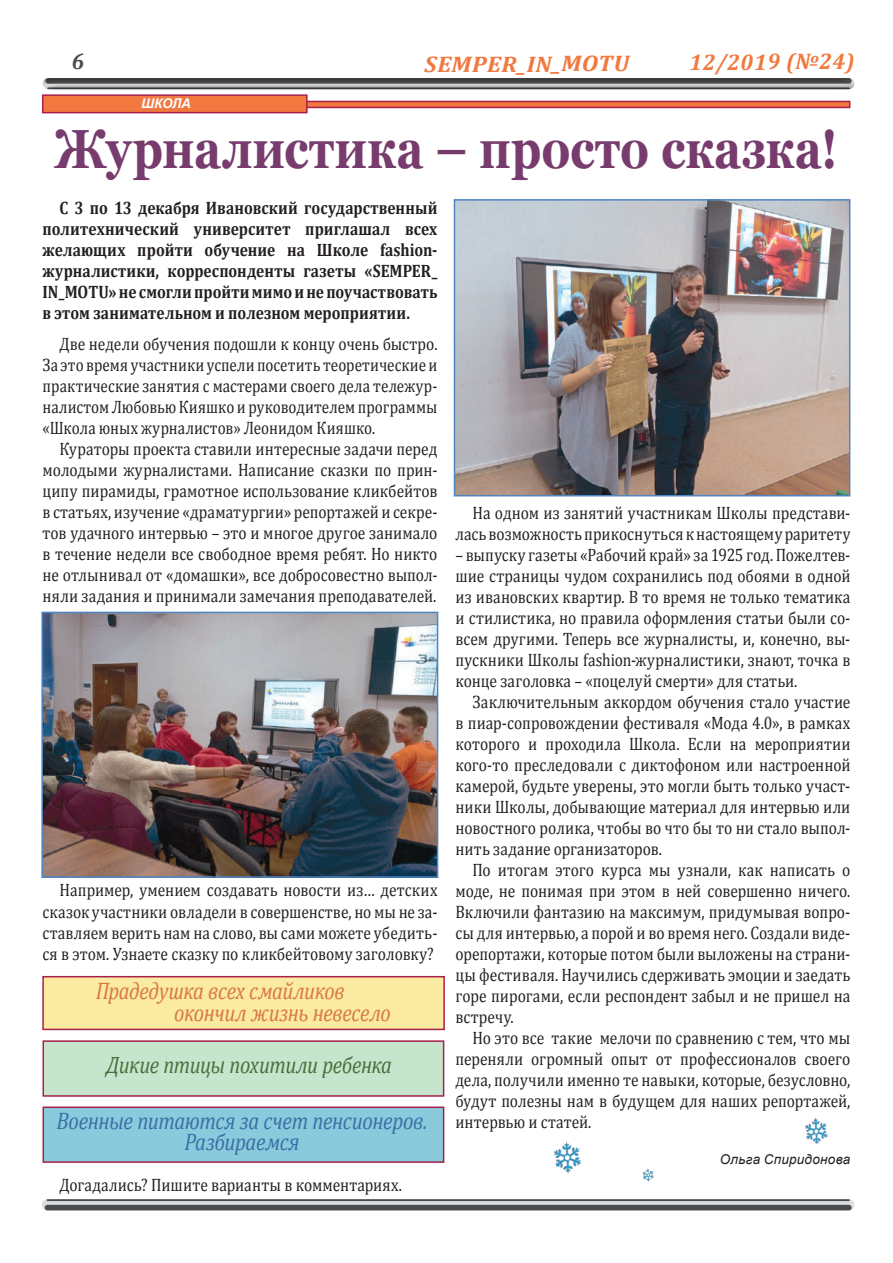
<style>
.page{position:relative;width:893px;height:1263px;background:#fff}
.page>*{position:absolute;margin:0;border:0;box-sizing:border-box;transform-origin:0 0}
.t1{font:700 55.2px "Georgia";color:#773c6d;scale:.83 1}
.t2{font:italic 24px/21px "Cambria";letter-spacing:-.02em;color:#3b6fa4;text-align:center;scale:.86 1}
.t3{font:italic 24px/22.5px "Cambria";letter-spacing:-.015em;color:#d87840;scale:.85 1}
.t4{font:italic 24px "Cambria";letter-spacing:-.025em;color:#47713b;scale:.85 1}
.t5{font:italic 700 22.5px "Cambria";color:#f1793f;scale:1.09 1}
.t6{font:italic 700 22.5px "Cambria";color:#f1793f}
.t7{font:18px/21px "Cambria";letter-spacing:.005em;color:#231f20;text-align:justify;scale:.86 1}
.t8{font:700 18px/21px "Cambria";letter-spacing:.005em;color:#231f20;text-align:justify;scale:.86 1}
.t9{font:italic 13.5px "Arial";letter-spacing:.02em;color:#231f20}
.t10{font:italic 700 13.5px "Arial";letter-spacing:-.02em;color:#fefbfc}
</style>
<div class="page">
<svg style="left:47px;top:1201px;width:802px;height:4px;background:#d2d3d5"></svg>
<hr style="left:47px;top:1199px;width:802px;height:2px;background:#4b4c4d">
<div style="left:47px;top:1205px;width:802px;height:5px;background:#4b4c4d"></div>
<div style="left:0;top:33px;width:893px;height:102px;background:#231f20;opacity:.5"></div>
<div style="left:43px;top:1106px;width:401px;height:57px;background:#89cadd;border:2px solid #a81f4a"></div>
<div style="left:42px;top:976px;width:403px;height:54px;background:#faeaa2;border:2px solid #a81f4a"></div>
<svg style="left:308px;top:101px;width:542px;height:7px;background:#d65842"></svg>
<div style="left:42px;top:94px;width:266px;height:19px;background:#f1793f;border:2px solid #a81f4a"></div>
<img style="left:44px;top:615px;width:391px;height:260px">
<div style="left:41px;top:612px;width:397px;height:266px;border:2px solid #4e86c4"></div>
<img style="left:457px;top:202px;width:390px;height:291px">
<div style="left:454px;top:199px;width:396px;height:297px;border:2px solid #4e86c4"></div>
<div style="left:43px;top:1040px;width:401px;height:57px;background:#c7e4cd;border:2px solid #a81f4a"></div>
<img style="left:554px;top:1142px;width:27px;height:31px">
<img style="left:805px;top:1117px;width:23px;height:28px">
<img style="left:642px;top:1168px;width:12px;height:14px">
<svg style="left:73px;top:53px;width:11px;height:16px"></svg>
<p class="t10" style="left:141px;top:94px;width:51px">ШКОЛА</p>
<p class="t5" style="left:424px;top:50px;width:189px;rotate:-1deg">SEMPER_IN_MOTU</p>
<p class="t6" style="left:689px;top:47px;width:167px;rotate:-1deg">12/2019 (№24)</p>
<h1 class="t1" style="left:55px;top:114px;width:945px">Журналистика – просто сказка!</h1>
<p class="t8" style="left:43px;top:197px;width:461px;text-indent:17px">С 3 по 13 декабря Ивановский государственный политехнический университет приглашал всех желающих пройти обучение на Школе fashion&shy;журналистики, корреспонденты газеты «SEMPER_ IN_MOTU» не смогли пройти мимо и не поучаствовать в этом занимательном и полезном мероприятии.</p>
<p class="t7" style="left:43px;top:334px;width:461px;text-indent:17px">Две недели обучения подошли к концу очень быстро.<br>За это время участники успели посетить теоретические и практические занятия с мастерами своего дела тележур&shy;налистом Любовью Кияшко и руководителем программы «Школа юных журналистов» Леонидом Кияшко.</p>
<p class="t7" style="left:43px;top:439px;width:461px;text-indent:17px">Кураторы проекта ставили интересные задачи перед молодыми журналистами. Написание сказки по прин&shy;ципу пирамиды, грамотное использование кликбейтов в статьях, изучение «драматургии» репортажей и секре&shy;тов удачного интервью – это и многое другое занимало в течение недели все свободное время ребят. Но никто не отлынивал от «домашки», все добросовестно выпол&shy;няли задания и принимали замечания преподавателей.</p>
<p class="t7" style="left:43px;top:880px;width:461px;text-indent:17px">Например, умением создавать новости из… детских сказок участники овладели в совершенстве, но мы не за&shy;ставляем верить нам на слово, вы сами можете убедить&shy;ся в этом. Узнаете сказку по кликбейтовому заголовку?</p>
<h2 class="t3" style="left:174px;top:978px;width:256px;text-indent:-79px">Прадедушка всех смайликов окончил жизнь невесело</h2>
<h2 class="t4" style="left:106px;top:1048px;width:338px">Дикие птицы похитили ребенка</h2>
<h2 class="t2" style="left:57px;top:1109px;width:433px">Военные питаются за счет пенсионеров.<br>Разбираемся</h2>
<p class="t7" style="left:60px;top:1174px;width:400px">Догадались? Пишите варианты в комментариях.</p>
<p class="t7" style="left:455px;top:502px;width:461px;text-align:right">На одном из занятий участникам Школы представи&shy;лась возможность прикоснуться к настоящему раритету</p>
<p class="t7" style="left:455px;top:544px;width:461px">– выпуску газеты «Рабочий край» за 1925 год. Пожелтев&shy;шие страницы чудом сохранились под обоями в одной из ивановских квартир. В то время не только тематика и стилистика, но правила оформления статьи были со&shy;всем другими. Теперь все журналисты, и, конечно, вы&shy;пускники Школы fashion-журналистики, знают, точка в конце заголовка – «поцелуй смерти» для статьи.</p>
<p class="t7" style="left:455px;top:691px;width:461px;text-indent:17px">Заключительным аккордом обучения стало участие в пиар-сопровождении фестиваля «Мода 4.0», в рамках которого и проходила Школа. Если на мероприятии кого-то преследовали с диктофоном или настроенной камерой, будьте уверены, это могли быть только участ&shy;ники Школы, добывающие материал для интервью или новостного ролика, чтобы во что бы то ни стало выпол&shy;нить задание организаторов.</p>
<p class="t7" style="left:455px;top:859px;width:461px;text-indent:17px">По итогам этого курса мы узнали, как написать о моде, не понимая при этом в ней совершенно ничего.<br>Включили фантазию на максимум, придумывая вопро&shy;сы для интервью, а порой и во время него. Создали виде&shy;орепортажи, которые потом были выложены на страни&shy;цы фестиваля. Научились сдерживать эмоции и заедать горе пирогами, если респондент забыл и не пришел на встречу.</p>
<p class="t7" style="left:455px;top:1027px;width:461px;text-indent:17px">Но это все такие мелочи по сравнению с тем, что мы переняли огромный опыт от профессионалов своего дела, получили именно те навыки, которые, безусловно, будут полезны нам в будущем для наших репортажей, интервью и статей.</p>
<p class="t9" style="left:720px;top:1150px;width:132px">Ольга Спиридонова</p>
</div>
